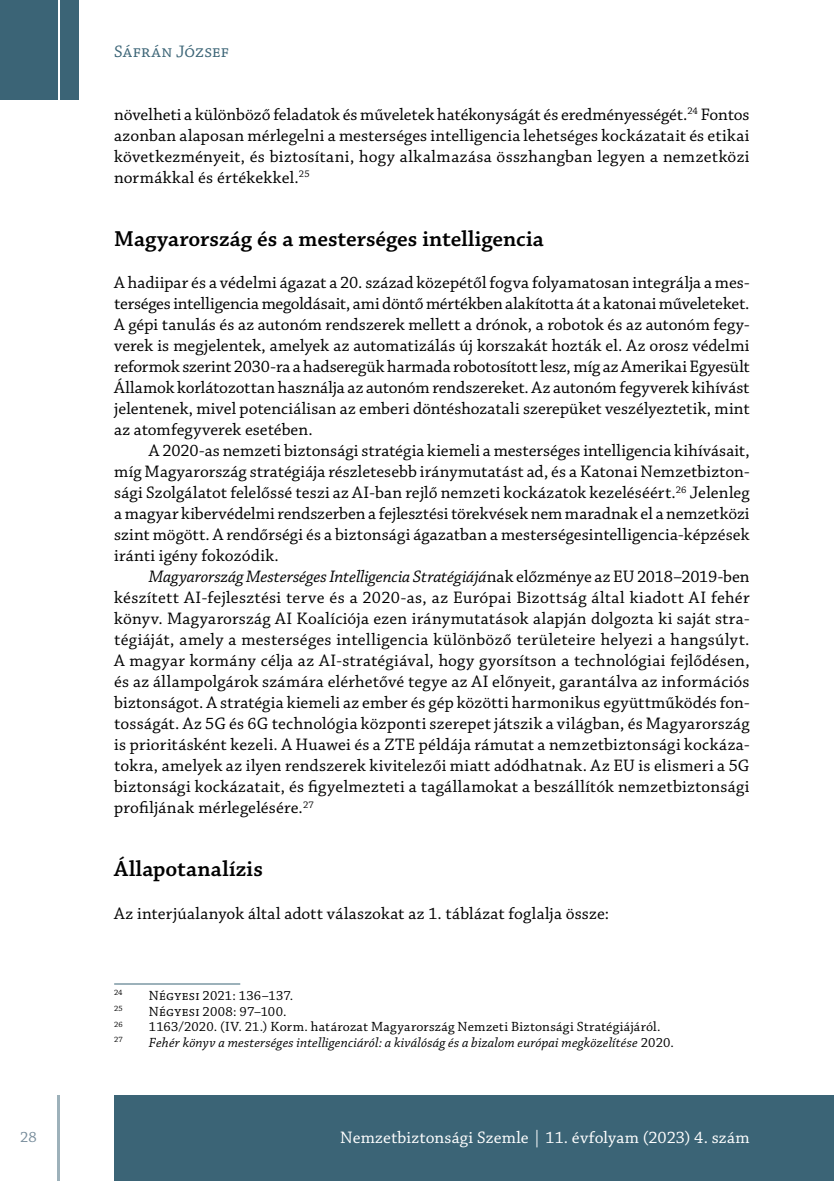
<style>
.page{position:relative;width:834px;height:1181px;background:#fff}
.page>*{position:absolute;margin:0;border:0;box-sizing:border-box;transform-origin:0 0}
.t1{font:600 22.75px "Chaparral Pro";color:#000}
.t2{font:17.5px/21px "Chaparral Pro";letter-spacing:.005em;color:#000;text-align:justify}
.t3{font:17.5px "Chaparral Pro";letter-spacing:.005em;color:#fff}
.t4{font:17.5px "Chaparral Pro";letter-spacing:.01em;color:#3b6476}
.t5{font:15.75px "Chaparral Pro";color:#778c9b}
.t6{font:14px/15.8px "Chaparral Pro";letter-spacing:.015em;color:#000}
.t7{font:italic 14px "Chaparral Pro";letter-spacing:.015em;color:#000}
.t8{font:8.22px "Chaparral Pro";color:#000}
.s1{font-style:italic}
.s2{font-style:normal}
</style>
<div class="page">
<hr style="left:57px;top:1095px;width:3px;height:86px;background:#3b6476">
<div style="left:114px;top:1095px;width:719px;height:86px;background:#3b6476"></div>
<div style="left:0;top:0;width:57px;height:99px;background:#3b6476"></div>
<div style="left:60px;top:0;width:18px;height:99px;background:#3b6476"></div>
<hr style="left:114px;top:983px;width:126px;height:1px;background:#3b6476">
<p class="t4" style="left:114px;top:42px;width:116px">Sáfrán József</p>
<p class="t2" style="left:114px;top:105px;width:636px">növelheti a különböző feladatok és műveletek hatékonyságát és eredményességét.<sup>24</sup> Fontos azonban alaposan mérlegelni a mesterséges intelligencia lehetséges kockázatait és etikai következményeit, és biztosítani, hogy alkalmazása összhangban legyen a nemzetközi normákkal és értékekkel.<sup>25</sup></p>
<h1 class="t1" style="left:114px;top:226px;width:431px">Magyarország és a mesterséges intelligencia</h1>
<p class="t2" style="left:114px;top:273px;width:637px">A hadiipar és a védelmi ágazat a 20. század közepétől fogva folyamatosan integrálja a mes&shy;terséges intelligencia megoldásait, ami döntő mértékben alakította át a katonai műveleteket.<br>A gépi tanulás és az autonóm rendszerek mellett a drónok, a robotok és az autonóm fegy&shy;verek is megjelentek, amelyek az automatizálás új korszakát hozták el. Az orosz védelmi reformok szerint 2030-ra a hadseregük harmada robotosított lesz, míg az Amerikai Egyesült Államok korlátozottan használja az autonóm rendszereket. Az autonóm fegyverek kihívást jelentenek, mivel potenciálisan az emberi döntéshozatali szerepüket veszélyeztetik, mint az atomfegyverek esetében.</p>
<p class="t2" style="left:114px;top:441px;width:637px;text-indent:35px">A 2020-as nemzeti biztonsági stratégia kiemeli a mesterséges intelligencia kihívásait, míg Magyarország stratégiája részletesebb iránymutatást ad, és a Katonai Nemzetbizton&shy;sági Szolgálatot felelőssé teszi az AI-ban rejlő nemzeti kockázatok kezeléséért.<sup>26</sup> Jelenleg a magyar kibervédelmi rendszerben a fejlesztési törekvések nem maradnak el a nemzetközi szint mögött. A rendőrségi és a biztonsági ágazatban a mesterségesintelligencia-képzések iránti igény fokozódik.</p>
<p class="t2" style="left:114px;top:567px;width:636px;text-indent:35px"><span class="s1">Magyarország Mesterséges Intelligencia Stratégiájá</span>nak előzménye az EU 2018–2019-ben készített AI-fejlesztési terve és a 2020-as, az Európai Bizottság által kiadott AI fehér könyv. Magyarország AI Koalíciója ezen iránymutatások alapján dolgozta ki saját stra&shy;tégiáját, amely a mesterséges intelligencia különböző területeire helyezi a hangsúlyt.<br>A magyar kormány célja az AI-stratégiával, hogy gyorsítson a technológiai fejlődésen, és az állampolgárok számára elérhetővé tegye az AI előnyeit, garantálva az információs biztonságot. A stratégia kiemeli az ember és gép közötti harmonikus együttműködés fon&shy;tosságát. Az 5G és 6G technológia központi szerepet játszik a világban, és Magyarország is prioritásként kezeli. A Huawei és a ZTE példája rámutat a nemzetbiztonsági kockáza&shy;tokra, amelyek az ilyen rendszerek kivitelezői miatt adódhatnak. Az EU is elismeri a 5G biztonsági kockázatait, és figyelmezteti a tagállamokat a beszállítók nemzetbiztonsági profiljának mérlegelésére.<sup>27</sup></p>
<h1 class="t1" style="left:114px;top:856px;width:150px">Állapotanalízis</h1>
<p class="t2" style="left:114px;top:903px;width:496px">Az interjúalanyok által adott válaszokat az 1. táblázat foglalja össze:</p>
<p class="t8" style="left:114px;top:988px;width:10px">24</p>
<p class="t6" style="left:149px;top:988px;width:146px">Négyesi 2021: 136–137.</p>
<p class="t8" style="left:114px;top:1003px;width:10px">25</p>
<p class="t6" style="left:114px;top:1003px;width:547px;text-indent:35px">Négyesi 2008: 97–100.<br><sup>26</sup> -1163/2020. (IV. 21.) Korm. határozat Magyarország Nemzeti Biztonsági Stratégiájáról.</p>
<p class="t8" style="left:114px;top:1035px;width:10px">27</p>
<p class="t7" style="left:149px;top:1035px;width:526px">Fehér könyv a mesterséges intelligenciáról: a kiválóság és a bizalom európai megközelítése <span class="s2">2020.</span></p>
<p class="t5" style="left:20px;top:1128px;width:18px">28</p>
<p class="t3" style="left:340px;top:1127px;width:411px">Nemzetbiztonsági Szemle | 11. évfolyam (2023) 4. szám</p>
</div>
